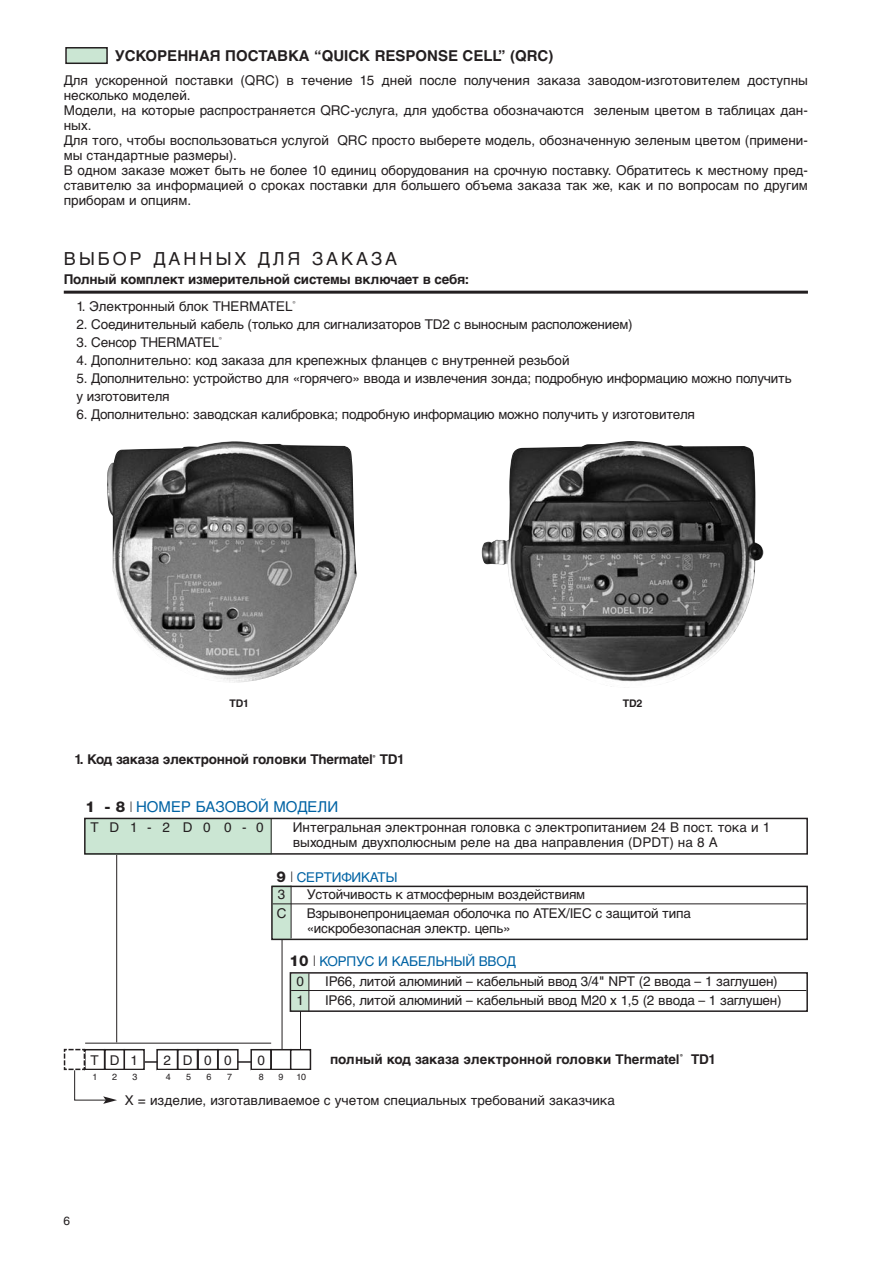
<style>
.page{position:relative;width:893px;height:1263px;background:#fff}
.page>*{position:absolute;margin:0;border:0;box-sizing:border-box;transform-origin:0 0}
.t1{font:18px "Helvetica Cyr Upright";letter-spacing:.165em;color:#231f20}
.t2{font:700 15px "Helvetica Cyr";color:#231f20}
.t3{font:15px "Helvetica Cyr Upright";color:#0063a4}
.t4{font:13.5px/15px "Helvetica Cyr Upright";letter-spacing:-.005em;color:#231f20}
.t5{font:700 13.5px "Helvetica Cyr";letter-spacing:-.015em;color:#231f20}
.t6{font:13.5px/19.5px "Helvetica Cyr Upright";letter-spacing:-.015em;color:#0063a4}
.t7{font:12px "Helvetica Cyr Upright";color:#231f20}
.t8{font:700 10.5px "Helvetica Cyr";letter-spacing:-.005em;color:#231f20}
.t9{font:9px "Helvetica";color:#231f20}
.s1{font-family:"Helvetica Neue";font-weight:800;color:#231f20}
.s2{font-family:"Garamond";font-weight:300;font-stretch:condensed;color:#231f20}
.s3{font-family:"Helvetica Neue";font-weight:800;font-size:15px;color:#231f20}
.s4{font-family:"Garamond";font-weight:300;font-stretch:condensed;font-size:15px;color:#231f20}
.s5{color:#231f20}
</style>
<div class="page">
<img style="left:107px;top:441px;width:250px;height:242px">
<img style="left:481px;top:441px;width:282px;height:246px">
<hr style="left:64px;top:291px;width:744px;height:3px;background:#231f20">
<div style="left:67px;top:49px;width:39px;height:14px;background:#cbe6d3"></div>
<div style="left:65px;top:47px;width:43px;height:17px;border:2px solid #231f20"></div>
<hr style="left:116px;top:854px;width:1px;height:188px;background:#231f20">
<svg style="left:145px;top:1061px;width:11px;height:2px"></svg>
<hr style="left:282px;top:928px;width:1px;height:121px;background:#231f20">
<svg style="left:239px;top:1061px;width:11px;height:2px"></svg>
<div style="left:272px;top:886px;width:19px;height:53px;background:#cbe6d3"></div>
<div style="left:217px;top:1049px;width:22px;height:21px;border:2px solid #231f20"></div>
<div style="left:177px;top:1049px;width:22px;height:21px;border:2px solid #231f20"></div>
<div style="left:197px;top:1049px;width:22px;height:21px;border:2px solid #231f20"></div>
<div style="left:156px;top:1049px;width:22px;height:21px;border:2px solid #231f20"></div>
<div style="left:104px;top:1049px;width:21px;height:21px;border:2px solid #231f20"></div>
<div style="left:124px;top:1049px;width:21px;height:21px;border:2px solid #231f20"></div>
<div style="left:250px;top:1049px;width:22px;height:21px;border:2px solid #231f20"></div>
<div style="left:270px;top:1049px;width:22px;height:21px;border:2px solid #231f20"></div>
<div style="left:290px;top:1049px;width:21px;height:21px;border:2px solid #231f20"></div>
<div style="left:85px;top:818px;width:186px;height:36px;background:#cbe6d3"></div>
<div style="left:84px;top:818px;width:724px;height:37px;border:2px solid #231f20"></div>
<hr style="left:271px;top:818px;width:1px;height:36px;background:#231f20">
<hr style="left:85px;top:1043px;width:186px;height:1px;background:#231f20">
<div style="left:271px;top:886px;width:537px;height:54px;border:2px solid #231f20"></div>
<hr style="left:273px;top:903px;width:533px;height:1px;background:#231f20">
<hr style="left:291px;top:886px;width:1px;height:52px;background:#231f20">
<hr style="left:300px;top:1011px;width:1px;height:38px;background:#231f20">
<div style="left:290px;top:974px;width:19px;height:36px;background:#cbe6d3"></div>
<div style="left:290px;top:972px;width:518px;height:40px;border:2px solid #231f20"></div>
<hr style="left:291px;top:990px;width:515px;height:1px;background:#231f20">
<hr style="left:308px;top:973px;width:1px;height:38px;background:#231f20">
<svg style="left:63px;top:1048px;width:54px;height:56px"></svg>
<div style="left:85px;top:1070px;width:21px;height:12px;background:#fff"></div>
<div style="left:105px;top:1070px;width:22px;height:12px;background:#fff"></div>
<p class="t2" style="left:115px;top:50px;width:440px">УСКОРЕННАЯ ПОСТАВКА “QUICK RESPONSE CELL” (QRC)</p>
<p class="t4" style="left:64px;top:74px;width:746px">Для ускоренной поставки (QRC) в течение 15 дней после получения заказа заводом-изготовителем доступны несколько моделей.<br>Модели, на которые распространяется QRC-услуга, для удобства обозначаются зеленым цветом в таблицах дан&shy;ных.<br>Для того, чтобы воспользоваться услугой QRC просто выберете модель, обозначенную зеленым цветом (примени&shy;мы стандартные размеры).<br>В одном заказе может быть не более 10 единиц оборудования на срочную поставку. Обратитесь к местному пред&shy;ставителю за информацией о сроках поставки для большего объема заказа так же, как и по вопросам по другим приборам и опциям.</p>
<h1 class="t1" style="left:64px;top:252px;width:335px">ВЫБОР ДАННЫХ ДЛЯ ЗАКАЗА</h1>
<p class="t5" style="left:64px;top:275px;width:407px">Полный комплект измерительной системы включает в себя:</p>
<p class="t4" style="left:77px;top:300px;width:221px">1. Электронный блок THERMATEL<sup>®</sup></p>
<p class="t4" style="left:77px;top:318px;width:558px">2. Соединительный кабель (только для сигнализаторов TD2 с выносным расположением)</p>
<p class="t4" style="left:77px;top:336px;width:147px">3. Сенсор THERMATEL<sup>®</sup></p>
<p class="t4" style="left:77px;top:354px;width:494px">4. Дополнительно: код заказа для крепежных фланцев с внутренней резьбой</p>
<p class="t4" style="left:77px;top:370px;width:716px;line-height:18px">5. Дополнительно: устройство для «горячего» ввода и извлечения зонда; подробную информацию можно получить у изготовителя</p>
<p class="t4" style="left:77px;top:408px;width:620px">6. Дополнительно: заводская калибровка; подробную информацию можно получить у изготовителя</p>
<p class="t8" style="left:229px;top:699px;width:21px">TD1</p>
<p class="t8" style="left:623px;top:700px;width:21px">TD2</p>
<p class="t5" style="left:74px;top:755px;width:332px">1. Код заказа электронной головки Thermatel<sup>®</sup> TD1</p>
<p class="t3" style="left:86px;top:801px;width:254px"><span class="s1">1 - 8</span> <span class="s2">|</span> НОМЕР БАЗОВОЙ МОДЕЛИ</p>
<p class="t4" style="left:90px;top:821px;width:175px">TD1-2 D0 0-0</p>
<p class="t4" style="left:293px;top:821px;width:479px">Интегральная электронная головка с электропитанием 24 В пост. тока и 1 выходным двухполюсным реле на два направления (DPDT) на 8 А</p>
<p class="t4" style="left:278px;top:888px;width:9px">3</p>
<p class="t4" style="left:307px;top:888px;width:280px">Устойчивость к атмосферным воздействиям</p>
<p class="t4" style="left:277px;top:907px;width:11px">C</p>
<p class="t4" style="left:307px;top:907px;width:386px">Взрывонепроницаемая оболочка по ATEX/IEC с защитой типа «искробезопасная электр. цепь»</p>
<p class="t6" style="left:296px;top:953px;width:221px;text-indent:-7px"><span class="s3">10</span> <span class="s4">|</span> КОРПУС И КАБЕЛЬНЫЙ ВВОД<br><span class="s5">0</span></p>
<p class="t6" style="left:276px;top:869px;width:123px"><span class="s3">9</span> <span class="s4">|</span> СЕРТИФИКАТЫ</p>
<p class="t4" style="left:325px;top:975px;width:454px">IP66, литой алюминий – кабельный ввод 3/4" NPT (2 ввода – 1 заглушен)</p>
<p class="t4" style="left:296px;top:994px;width:9px">1</p>
<p class="t4" style="left:325px;top:994px;width:458px">IP66, литой алюминий – кабельный ввод M20 x 1,5 (2 ввода – 1 заглушен)</p>
<p class="t4" style="left:91px;top:1053px;width:49px">TD1</p>
<p class="t4" style="left:164px;top:1053px;width:70px">2D00</p>
<p class="t4" style="left:257px;top:1053px;width:9px">0</p>
<p class="t5" style="left:330px;top:1054px;width:388px">полный код заказа электронной головки Thermatel<sup>®</sup> TD1</p>
<p class="t9" style="left:92px;top:1071px;width:7px">1</p>
<p class="t9" style="left:112px;top:1071px;width:7px">2</p>
<p class="t9" style="left:132px;top:1071px;width:7px">3</p>
<p class="t9" style="left:166px;top:1071px;width:7px">4</p>
<p class="t9" style="left:186px;top:1071px;width:7px">5</p>
<p class="t9" style="left:206px;top:1071px;width:7px">6</p>
<p class="t9" style="left:227px;top:1071px;width:7px">7</p>
<p class="t9" style="left:259px;top:1071px;width:7px">8</p>
<p class="t9" style="left:278px;top:1071px;width:7px">9</p>
<p class="t9" style="left:296px;top:1071px;width:11px">10</p>
<p class="t7" style="left:63px;top:1216px;width:8px">6</p>
<p class="t4" style="left:125px;top:1093px;width:492px">X = изделие, изготавливаемое с учетом специальных требований заказчика</p>
</div>
